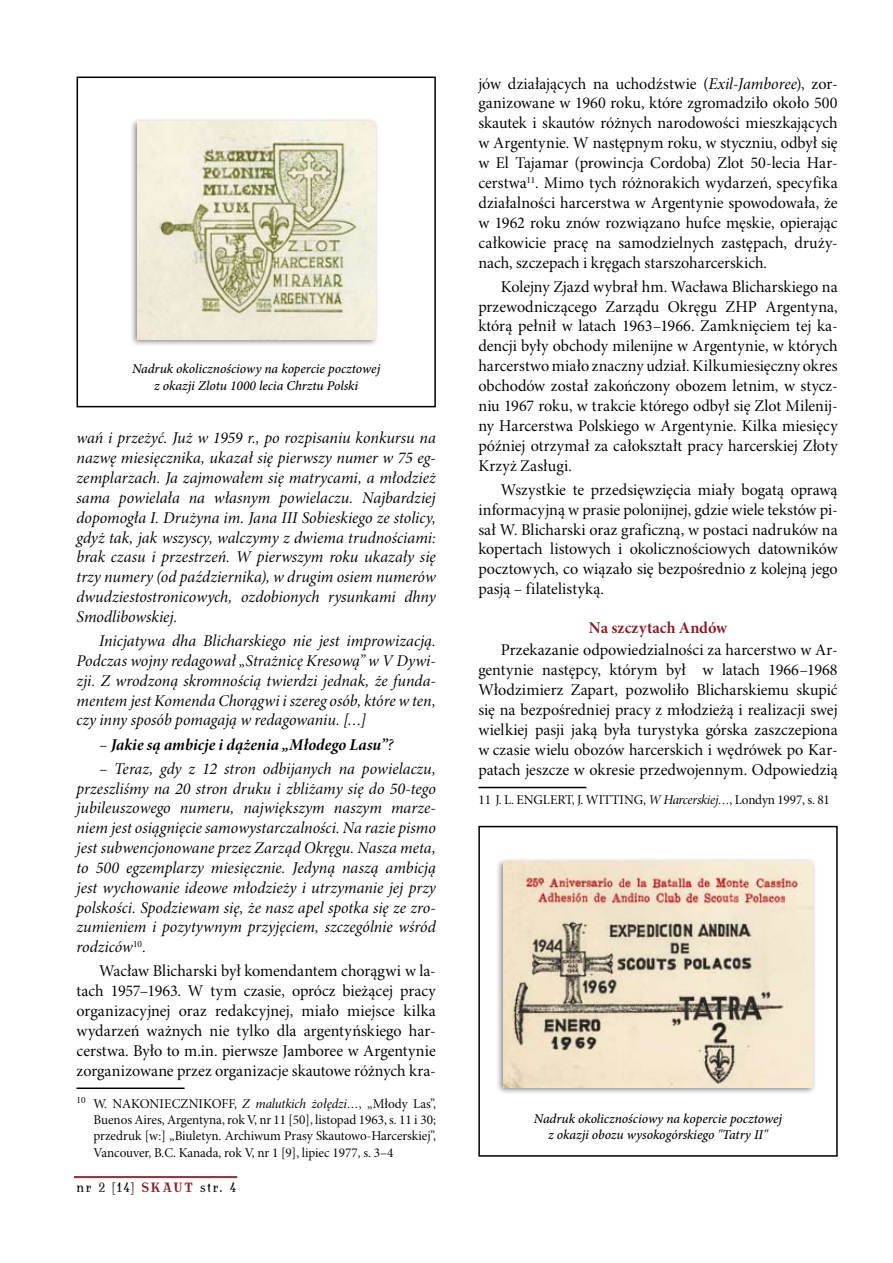
<style>
.page{position:relative;width:893px;height:1263px;background:#fff}
.page>*{position:absolute;margin:0;border:0;box-sizing:border-box;transform-origin:0 0}
.t1{font:16.5px/20px "Minion Pro Subh";color:#000;text-align:justify}
.t2{font:16.5px/19.8px "Minion Pro It Subh";color:#000;text-align:justify}
.t3{font:16.5px "Minion Pro Bold It Subh";letter-spacing:.005em;color:#000}
.t4{font:16.5px "Minion Pro Bold Subh";color:#891b28}
.t5{font:13.5px/16.2px "Minion Pro Subh";letter-spacing:-.005em;color:#000;text-align:justify}
.t6{font:italic 500 13.5px/16.2px "Minion Pro";letter-spacing:-.005em;color:#000;text-align:center}
.t7{font:13.5px "Minion Pro It Subh";letter-spacing:-.01em;color:#000}
.t8{font:13.5px "Antykwa Torunska Cond";letter-spacing:.125em;color:#000}
.s1{font-family:"Minion Pro It Subh"}
.s2{font-family:"Minion Pro Subh"}
.s3{font-weight:700;color:#891b28}
</style>
<div class="page">
<hr style="left:74px;top:1176px;width:163px;height:1px;background:#891e28">
<hr style="left:74px;top:1177px;width:163px;height:1px;background:#891e28">
<hr style="left:77px;top:1087px;width:108px;height:2px;background:#000">
<hr style="left:478px;top:787px;width:108px;height:1px;background:#000">
<div style="left:77px;top:77px;width:359px;height:330px;border:2px solid #000"></div>
<div style="left:478px;top:826px;width:360px;height:331px;border:2px solid #000"></div>
<div style="left:130px;top:117px;width:255px;height:236px;background:#000;opacity:.5"></div>
<img style="left:137px;top:122px;width:238px;height:217px">
<div style="left:495px;top:857px;width:328px;height:244px;background:#000;opacity:.5"></div>
<img style="left:503px;top:862px;width:309px;height:225px">
<p class="t6" style="left:132px;top:361px;width:250px">Nadruk okolicznościowy na kopercie pocztowej z okazji Zlotu 1000 lecia Chrztu Polski</p>
<p class="t2" style="left:77px;top:429px;width:361px">wań i przeżyć. Już w 1959 r., po rozpisaniu konkursu na nazwę miesięcznika, ukazał się pierwszy numer w 75 eg&shy;zemplarzach. Ja zajmowałem się matrycami, a młodzież sama powielała na własnym powielaczu. Najbardziej dopomogła I. Drużyna im. Jana III Sobieskiego ze stolicy, gdyż tak, jak wszyscy, walczymy z dwiema trudnościami: brak czasu i przestrzeń. W pierwszym roku ukazały się trzy numery (od października), w drugim osiem numerów dwudziestostronicowych, ozdobionych rysunkami dhny Smodlibowskiej.</p>
<p class="t2" style="left:77px;top:631px;width:361px;text-indent:22px">Inicjatywa dha Blicharskiego nie jest improwizacją.<br>Podczas wojny redagował „Strażnicę Kresową” w V Dywi&shy;zji. Z wrodzoną skromnością twierdzi jednak, że funda&shy;mentem jest Komenda Chorągwi i szereg osób, które w ten, czy inny sposób pomagają w redagowaniu. […]</p>
<p class="t3" style="left:99px;top:734px;width:296px"><span class="s1">–</span> Jakie są ambicje i dążenia „Młodego Lasu”<span class="s1">?</span></p>
<p class="t2" style="left:77px;top:759px;width:361px;text-indent:22px">– Teraz, gdy z 12 stron odbijanych na powielaczu, przeszliśmy na 20 stron druku i zbliżamy się do 50-tego jubileuszowego numeru, największym naszym marze&shy;niem jest osiągnięcie samowystarczalności. Na razie pismo jest subwencjonowane przez Zarząd Okręgu. Nasza meta, to 500 egzemplarzy miesięcznie. Jedyną naszą ambicją jest wychowanie ideowe młodzieży i utrzymanie jej przy polskości. Spodziewam się, że nasz apel spotka się ze zro&shy;zumieniem i pozytywnym przyjęciem, szczególnie wśród rodziców<sup>10</sup><span class="s2">.</span></p>
<p class="t1" style="left:77px;top:962px;width:361px;text-indent:22px">Wacław Blicharski był komendantem chorągwi w la&shy;tach 1957–1963. W tym czasie, oprócz bieżącej pracy organizacyjnej oraz redakcyjnej, miało miejsce kilka wydarzeń ważnych nie tylko dla argentyńskiego har&shy;cerstwa. Było to m.in. pierwsze Jamboree w Argentynie zorganizowane przez organizacje skautowe różnych kra-</p>
<p class="t5" style="left:77px;top:1096px;width:55px"><sup>10</sup> W. Nakoniecznikoff</p>
<p class="t7" style="left:234px;top:1096px;width:203px"><span class="s2">,</span> Z malutkich żołędzi…<span class="s2">, „Młody Las”,</span></p>
<p class="t5" style="left:94px;top:1112px;width:344px">Buenos Aires, Argentyna, rok V, nr 11 [50], listopad 1963, s. 11 i 30; przedruk [w:] „Biuletyn. Archiwum Prasy Skautowo-Harcerskiej”, Vancouver, B.C. Kanada, rok V, nr 1 [9], lipiec 1977, s. 3–4</p>
<p class="t8" style="left:77px;top:1177px;width:161px">nr 2 [14] <span class="s3">SKAUT</span> str. 4</p>
<p class="t1" style="left:478px;top:74px;width:361px">jów działających na uchodźstwie (<span class="s1">Exil-Jamboree</span>), zor&shy;ganizowane w 1960 roku, które zgromadziło około 500 skautek i skautów różnych narodowości mieszkających w Argentynie. W następnym roku, w styczniu, odbył się w El Tajamar (prowincja Cordoba) Zlot 50-lecia Har&shy;cerstwa<sup>11</sup>. Mimo tych różnorakich wydarzeń, specyfika działalności harcerstwa w Argentynie spowodowała, że w 1962 roku znów rozwiązano hufce męskie, opierając całkowicie pracę na samodzielnych zastępach, druży&shy;nach, szczepach i kręgach starszoharcerskich.</p>
<p class="t1" style="left:478px;top:277px;width:361px;text-indent:23px">Kolejny Zjazd wybrał hm. Wacława Blicharskiego na przewodniczącego Zarządu Okręgu ZHP Argentyna, którą pełnił w latach 1963–1966. Zamknięciem tej ka&shy;dencji były obchody milenijne w Argentynie, w których harcerstwo miało znaczny udział. Kilkumiesięczny okres obchodów został zakończony obozem letnim, w stycz&shy;niu 1967 roku, w trakcie którego odbył się Zlot Milenij&shy;ny Harcerstwa Polskiego w Argentynie. Kilka miesięcy później otrzymał za całokształt pracy harcerskiej Złoty Krzyż Zasługi.</p>
<p class="t1" style="left:478px;top:480px;width:361px;text-indent:22px">Wszystkie te przedsięwzięcia miały bogatą oprawą informacyjną w prasie polonijnej, gdzie wiele tekstów pi&shy;sał W. Blicharski oraz graficzną, w postaci nadruków na kopertach listowych i okolicznościowych datowników pocztowych, co wiązało się bezpośrednio z kolejną jego pasją – filatelistyką.</p>
<p class="t4" style="left:589px;top:618px;width:140px">Na szczytach Andów</p>
<p class="t1" style="left:478px;top:640px;width:361px;text-indent:22px">Przekazanie odpowiedzialności za harcerstwo w Ar&shy;gentynie następcy, którym był w latach 1966–1968<br>Włodzimierz Zapart, pozwoliło Blicharskiemu skupić się na bezpośredniej pracy z młodzieżą i realizacji swej wielkiej pasji jaką była turystyka górska zaszczepiona w czasie wielu obozów harcerskich i wędrówek po Kar&shy;patach jeszcze w okresie przedwojennym. Odpowiedzią</p>
<p class="t5" style="left:478px;top:792px;width:55px">11 J. L. Engle</p>
<p class="t5" style="left:557px;top:792px;width:50px">rt, J. Witting</p>
<p class="t5" style="left:643px;top:792px;width:188px">, <span class="s1">W Harcerskiej…</span>, Londyn 1997, s. 81</p>
<p class="t6" style="left:534px;top:1110px;width:250px">Nadruk okolicznościowy na kopercie pocztowej z okazji obozu wysokogórskiego "Tatry II"</p>
</div>
